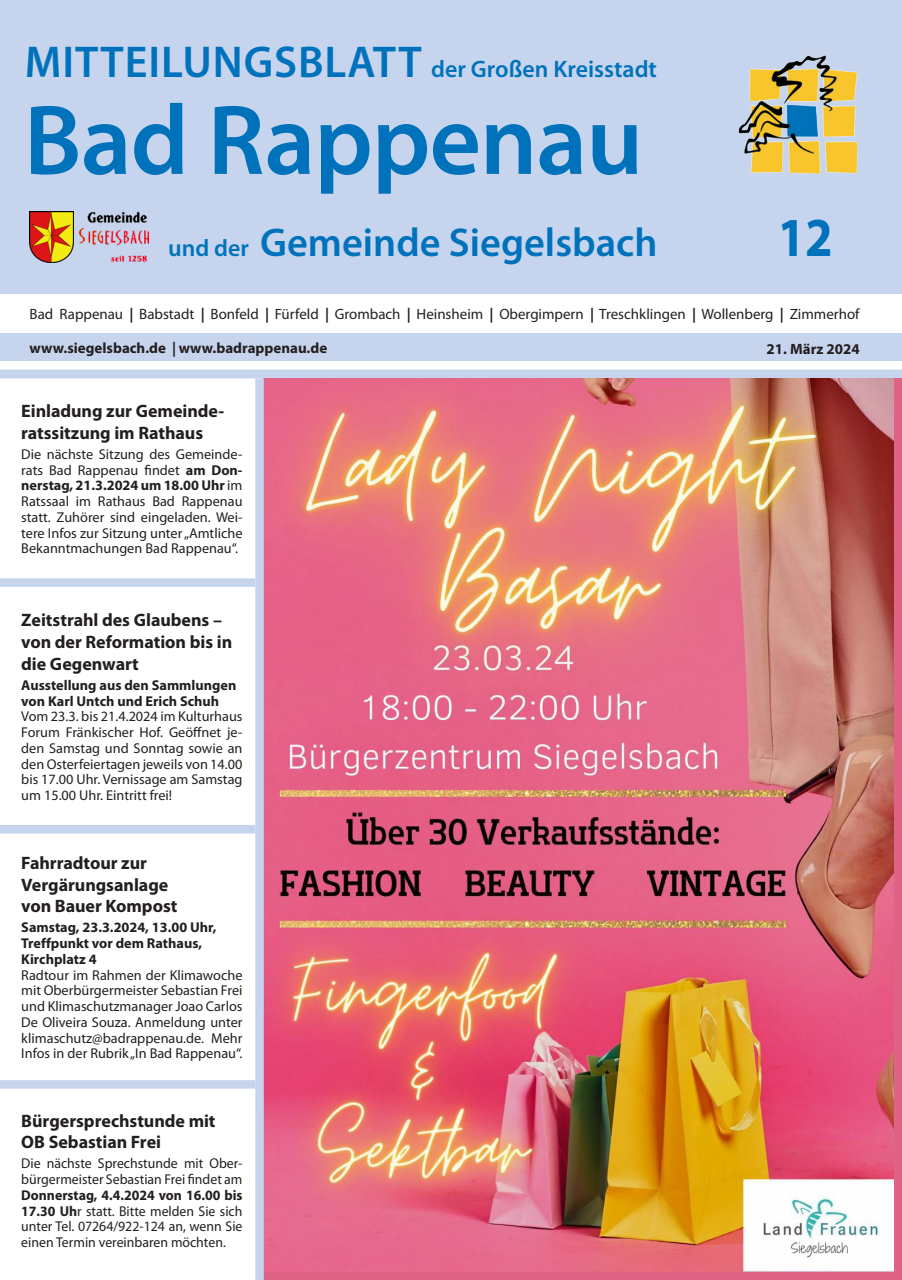
<style>
.page{position:relative;width:902px;height:1280px;background:#fff}
.page>*{position:absolute;margin:0;border:0;box-sizing:border-box;transform-origin:0 0}
.t1{font:600 100.05px "Myriad Pro";letter-spacing:-.01em;color:#0072bc}
.t2{font:700 55.2px "Myriad Pro";color:#0072bc;scale:.9 1}
.t3{font:600 40.35px "Myriad Pro";color:#0072bc}
.t4{font:600 23.85px "Myriad Pro";color:#0072bc}
.NM_Teaser_Überschrif{font:700 18px/21.8px "Myriad Pro";letter-spacing:-.005em;color:#231f20}
.t5{font:15px "Myriad Pro";color:#231f20}
.t6{font:700 15px "Myriad Pro";color:#231f20}
.NM_Teaser_Grundtext{font:14.25px/15.8px "Myriad Pro";color:#231f20;text-align:justify}
.NM_Teaser_Grundtext-2{font:700 14.25px/15.8px "Myriad Pro";color:#231f20}
.s1{font-size:44.85px}
.s2{font-size:23.85px}
.s3{font-weight:700;font-style:italic}
.s4{font-style:italic}
.s5{font-weight:700}
</style>
<div class="page">
<div style="left:0;top:333px;width:901px;height:27px;background:#c6d5ed"></div>
<div style="left:0;top:0;width:901px;height:293px;background:#c6d5ed"></div>
<img style="left:738px;top:55px;width:119px;height:119px">
<div style="left:0;top:369px;width:901px;height:9px;background:#c6d5ed"></div>
<img style="left:30px;top:211px;width:44px;height:52px">
<img style="left:79px;top:212px;width:70px;height:50px">
<div style="left:264px;top:378px;width:637px;height:902px;background:#de6386"></div>
<img style="left:264px;top:378px;width:629px;height:893px">
<div style="left:0;top:578px;width:255px;height:9px;background:#c6d5ed"></div>
<div style="left:0;top:1080px;width:255px;height:9px;background:#c6d5ed"></div>
<div style="left:0;top:825px;width:255px;height:8px;background:#c6d5ed"></div>
<div style="left:255px;top:378px;width:9px;height:902px;background:#c6d5ed"></div>
<h3 class="t4" style="left:25px;top:54px;width:633px"><span class="s1">MITTEILUNGSBLATT</span> der Großen Kreisstadt</h3>
<h1 class="t1" style="left:24px;top:77px;width:620px">Bad Rappenau</h1>
<h3 class="t3" style="left:168px;top:217px;width:491px"><span class="s2">und der</span> Gemeinde Siegelsbach</h3>
<h2 class="t2" style="left:777px;top:202px;width:63px">12</h2>
<p class="t5" style="left:30px;top:305px;width:831px">Bad Rappenau <span class="s3">|</span> Babstadt <span class="s3">|</span> Bonfeld <span class="s3">|</span> Fürfeld <span class="s3">|</span> Grombach <span class="s3">|</span> Heinsheim <span class="s3">|</span> Obergimpern <span class="s3">|</span> Treschklingen <span class="s3">|</span> Wollenberg <span class="s3">|</span> Zimmerhof</p>
<p class="t6" style="left:30px;top:338px;width:299px">www.siegelsbach.de <span class="s4">|</span> www.badrappenau.de</p>
<p class="t6" style="left:766px;top:339px;width:94px">21. März 2024</p>
<p class="NM_Teaser_Überschrif" style="left:21px;top:399px;width:204px">Einladung zur Gemeinde&shy;ratssitzung im Rathaus</p>
<p class="NM_Teaser_Grundtext" style="left:21px;top:446px;width:223px">Die nächste Sitzung des Gemeinde&shy;rats Bad Rappenau findet <span class="s5">am Don&shy;nerstag, 21.3.2024 um 18.00 Uhr</span> im Ratssaal im Rathaus Bad Rappenau statt. Zuhörer sind eingeladen. Wei&shy;tere Infos zur Sitzung unter „Amtliche Bekanntmachungen Bad Rappenau“.</p>
<p class="NM_Teaser_Überschrif" style="left:21px;top:609px;width:212px">Zeitstrahl des Glaubens – von der Reformation bis in die Gegenwart</p>
<p class="NM_Teaser_Grundtext-2" style="left:21px;top:677px;width:216px">Ausstellung aus den Sammlungen von Karl Untch und Erich Schuh</p>
<p class="NM_Teaser_Grundtext" style="left:21px;top:708px;width:223px">Vom 23.3. bis 21.4.2024 im Kulturhaus Forum Fränkischer Hof. Geöffnet je&shy;den Samstag und Sonntag sowie an den Osterfeiertagen jeweils von 14.00 bis 17.00 Uhr. Vernissage am Samstag um 15.00 Uhr. Eintritt frei!</p>
<p class="NM_Teaser_Überschrif" style="left:21px;top:851px;width:158px">Fahrradtour zur<br>Vergärungsanlage von Bauer Kompost</p>
<p class="NM_Teaser_Grundtext-2" style="left:21px;top:919px;width:197px">Samstag, 23.3.2024, 13.00 Uhr,<br>Treffpunkt vor dem Rathaus,</p>
<p class="NM_Teaser_Grundtext-2" style="left:21px;top:951px;width:77px">Kirchplatz 4</p>
<p class="NM_Teaser_Grundtext" style="left:21px;top:967px;width:223px">Radtour im Rahmen der Klimawoche mit Oberbürgermeister Sebastian Frei und Klimaschutzmanager Joao Carlos De Oliveira Souza. Anmeldung unter klimaschutz@badrappenau.de. Mehr Infos in der Rubrik „In Bad Rappenau“.</p>
<p class="NM_Teaser_Überschrif" style="left:21px;top:1109px;width:196px">Bürgersprechstunde mit<br>OB Sebastian Frei</p>
<p class="NM_Teaser_Grundtext" style="left:21px;top:1155px;width:223px">Die nächste Sprechstunde mit Ober&shy;bürgermeister Sebastian Frei findet am <span class="s5">Donnerstag, 4.4.2024 von 16.00 bis 17.30 Uh</span>r statt. Bitte melden Sie sich unter Tel. 07264/922-124 an, wenn Sie einen Termin vereinbaren möchten.</p>
</div>
